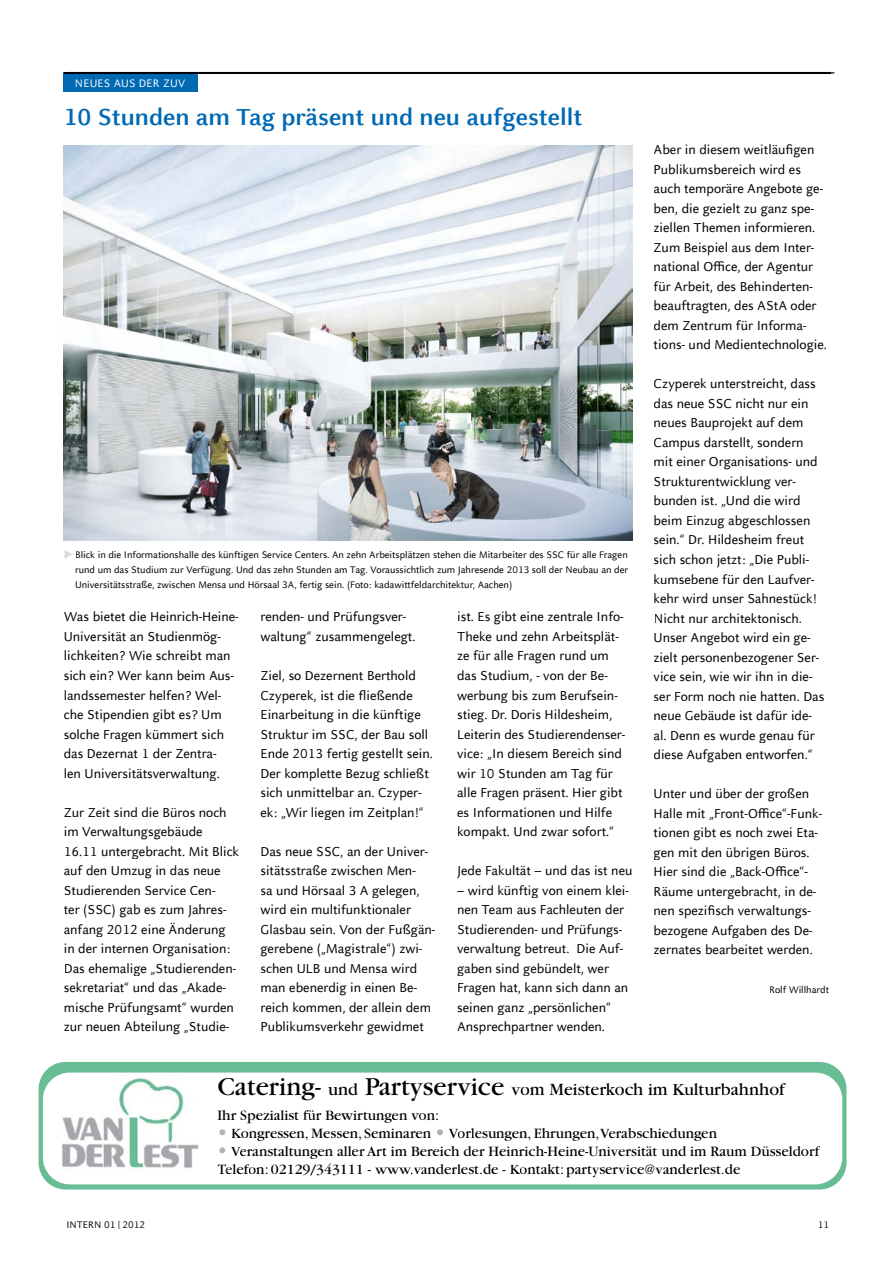
<style>
.page{position:relative;width:893px;height:1263px;background:#fff}
.page>*{position:absolute;margin:0;border:0;box-sizing:border-box;transform-origin:0 0}
.t1{font:700 25.5px "Celeste Sans Offc Pro";color:#0069b4}
.t2{font:18px "Garamond";color:#000}
.t3{font:15px "Garamond";color:#000}
.t4{font:14.25px/19.5px "Celeste Sans Offc Pro";color:#000}
.t5{font:12px "Celeste Sans Offc Pro";letter-spacing:.015em;color:#fff}
.t6{font:10.5px/14.7px "Celeste Sans Offc Pro";color:#000;text-align:justify}
.s1{color:#dadada}
.s2{font-size:27px}
</style>
<div class="page">
<img style="left:64px;top:145px;width:568px;height:395px">
<div style="left:39px;top:1062px;width:807px;height:127px;background:#68bd94;border-radius:27px"></div>
<div style="left:43px;top:1072px;width:799px;height:112px;background:#fff;border-radius:27px"></div>
<img style="left:62px;top:1079px;width:137px;height:90px">
<div style="left:64px;top:72px;width:130px;height:20px;background:#0069b4"></div>
<div style="left:68px;top:72px;width:130px;height:20px;background:#0069b4"></div>
<hr style="left:198px;top:72px;width:633px;height:1px;background:#000">
<hr style="left:68px;top:72px;width:130px;height:1px;background:#000">
<p class="t5" style="left:71px;top:75px;width:112px">NEUES AUS DER ZUV</p>
<p class="t5" style="left:75px;top:75px;width:112px">NEUES AUS DER ZUV</p>
<h1 class="t1" style="left:64px;top:101px;width:520px">10 Stunden am Tag präsent und neu aufgestellt</h1>
<p class="t6" style="left:75px;top:547px;width:554px;text-indent:-11px"><span class="s1">◆</span> Blick in die Informationshalle des künftigen Service Centers. An zehn Arbeitsplätzen stehen die Mitarbeiter des SSC für alle Fragen rund um das Studium zur Verfügung. Und das zehn Stunden am Tag. Voraussichtlich zum Jahresende 2013 soll der Neubau an der Universitätsstraße, zwischen Mensa und Hörsaal 3A, fertig sein. (Foto: kadawittfeldarchitektur, Aachen)</p>
<p class="t4" style="left:64px;top:607px;width:176px">Was bietet die Heinrich-Heine-<br>Universität an Studienmög&shy;lichkeiten? Wie schreibt man sich ein? Wer kann beim Aus&shy;landssemester helfen? Wel&shy;che Stipendien gibt es? Um solche Fragen kümmert sich das Dezernat 1 der Zentra-<br>len Universitätsverwaltung.</p>
<p class="t4" style="left:64px;top:802px;width:177px">Zur Zeit sind die Büros noch im Verwaltungsgebäude<br>16.11 untergebracht. Mit Blick auf den Umzug in das neue<br>Studierenden Service Cen-<br>ter (SSC) gab es zum Jahres&shy;anfang 2012 eine Änderung in der internen Organisation:<br>Das ehemalige „Studierenden&shy;sekretariat“ und das „Akade&shy;mische Prüfungsamt“ wurden zur neuen Abteilung „Studie-</p>
<p class="t4" style="left:260px;top:607px;width:157px">renden- und Prüfungsver&shy;waltung“ zusammengelegt.</p>
<p class="t4" style="left:260px;top:665px;width:174px">Ziel, so Dezernent Berthold<br>Czyperek, ist die fließende<br>Einarbeitung in die künftige<br>Struktur im SSC, der Bau soll<br>Ende 2013 fertig gestellt sein.<br>Der komplette Bezug schließt sich unmittelbar an. Czyper&shy;ek: „Wir liegen im Zeitplan!“</p>
<p class="t4" style="left:260px;top:841px;width:176px">Das neue SSC, an der Univer&shy;sitätsstraße zwischen Men-<br>sa und Hörsaal 3 A gelegen, wird ein multifunktionaler<br>Glasbau sein. Von der Fußgän&shy;gerebene („Magistrale“) zwi&shy;schen ULB und Mensa wird man ebenerdig in einen Be&shy;reich kommen, der allein dem<br>Publikumsverkehr gewidmet</p>
<p class="t4" style="left:457px;top:607px;width:170px">ist. Es gibt eine zentrale Info-<br>Theke und zehn Arbeitsplät&shy;ze für alle Fragen rund um das Studium, - von der Be&shy;werbung bis zum Berufsein&shy;stieg. Dr. Doris Hildesheim,<br>Leiterin des Studierendenser&shy;vice: „In diesem Bereich sind wir 10 Stunden am Tag für alle Fragen präsent. Hier gibt es Informationen und Hilfe kompakt. Und zwar sofort.“</p>
<p class="t4" style="left:457px;top:860px;width:177px">Jede Fakultät – und das ist neu</p>
<p class="t4" style="left:457px;top:880px;width:173px">– wird künftig von einem klei&shy;nen Team aus Fachleuten der<br>Studierenden- und Prüfungs&shy;verwaltung betreut. Die Auf&shy;gaben sind gebündelt, wer<br>Fragen hat, kann sich dann an seinen ganz „persönlichen“<br>Ansprechpartner wenden.</p>
<p class="t4" style="left:654px;top:140px;width:175px">Aber in diesem weitläufigen<br>Publikumsbereich wird es auch temporäre Angebote ge&shy;ben, die gezielt zu ganz spe&shy;ziellen Themen informieren.<br>Zum Beispiel aus dem Inter&shy;national Office, der Agentur für Arbeit, des Behinderten&shy;beauftragten, des AStA oder dem Zentrum für Informa&shy;tions- und Medientechnologie.</p>
<p class="t4" style="left:654px;top:374px;width:172px">Czyperek unterstreicht, dass das neue SSC nicht nur ein neues Bauprojekt auf dem<br>Campus darstellt, sondern mit einer Organisations- und<br>Strukturentwicklung ver&shy;bunden ist. „Und die wird beim Einzug abgeschlossen sein.“ Dr. Hildesheim freut sich schon jetzt: „Die Publi&shy;kumsebene für den Laufver&shy;kehr wird unser Sahnestück!<br>Nicht nur architektonisch.<br>Unser Angebot wird ein ge&shy;zielt personenbezogener Ser&shy;vice sein, wie wir ihn in die&shy;ser Form noch nie hatten. Das neue Gebäude ist dafür ide&shy;al. Denn es wurde genau für diese Aufgaben entworfen.“</p>
<p class="t4" style="left:654px;top:783px;width:170px">Unter und über der großen<br>Halle mit „Front-Office“-Funk&shy;tionen gibt es noch zwei Eta&shy;gen mit den übrigen Büros.<br>Hier sind die „Back-Office“-<br>Räume untergebracht, in de&shy;nen spezifisch verwaltungs&shy;bezogene Aufgaben des De&shy;zernates bearbeitet werden.</p>
<p class="t6" style="left:769px;top:982px;width:61px">Rolf Willhardt</p>
<p class="t2" style="left:217px;top:1080px;width:569px"><span class="s2">Catering-</span> und <span class="s2">Partyservice</span> vom Meisterkoch im Kulturbahnhof</p>
<p class="t3" style="left:217px;top:1107px;width:223px">Ihr Spezialist für Bewirtungen von:</p>
<p class="t3" style="left:231px;top:1125px;width:487px">Kongressen, Messen, Seminaren Vorlesungen, Ehrungen,Verabschiedungen</p>
<p class="t3" style="left:231px;top:1143px;width:589px">Veranstaltungen aller Art im Bereich der Heinrich-Heine-Universität und im Raum Düsseldorf</p>
<p class="t3" style="left:217px;top:1161px;width:524px">Telefon: 02129/343111 - www.vanderlest.de - Kontakt:partyservice@vanderlest.de</p>
<p class="t6" style="left:66px;top:1217px;width:80px">INTERN 01 | 2012</p>
<p class="t6" style="left:818px;top:1217px;width:13px">11</p>
</div>
